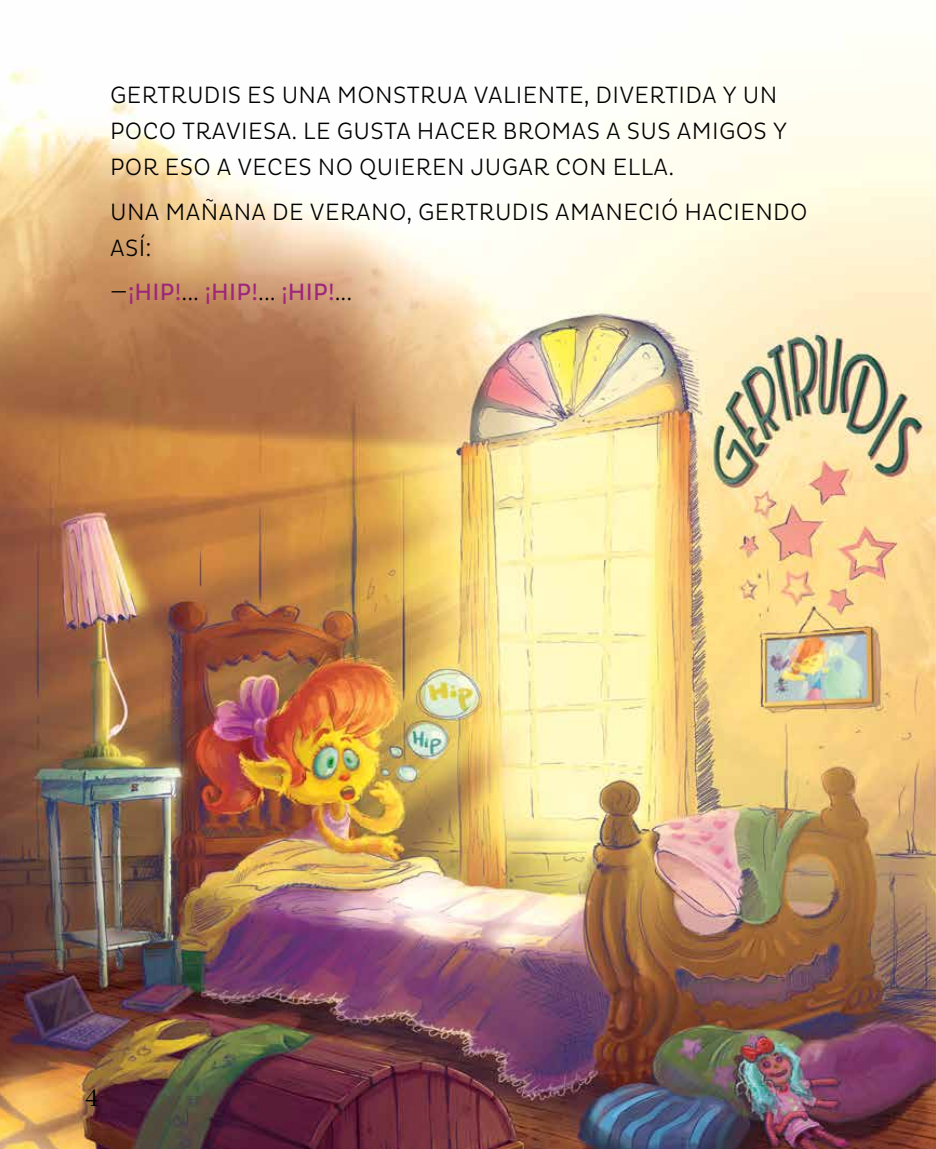
<style>
.page{position:relative;width:936px;height:1149px;background:#fff}
.page>*{position:absolute;margin:0;border:0;box-sizing:border-box;transform-origin:0 0}
.t1{font:300 24px/36px "Pluto Cond";letter-spacing:.015em;color:#000}
.t2{font:24px "Pluto Cond";letter-spacing:.015em;color:#9e267b}
.t3{font:22.5px "Lucida Bright";color:#000}
.s1{font-weight:300;color:#000}
</style>
<div class="page">
<img style="left:0;top:67px;width:935px;height:1081px">
<p class="t1" style="left:110px;top:77px;width:678px">GERTRUDIS ES UNA MONSTRUA VALIENTE, DIVERTIDA Y UN<br>POCO TRAVIESA. LE GUSTA HACER BROMAS A SUS AMIGOS Y<br>POR ESO A VECES NO QUIEREN JUGAR CON ELLA.</p>
<p class="t1" style="left:110px;top:194px;width:699px">UNA MAÑANA DE VERANO, GERTRUDIS AMANECIÓ HACIENDO<br>ASÍ:</p>
<p class="t2" style="left:110px;top:278px;width:244px"><span class="s1">—</span>¡HIP!<span class="s1">...</span> ¡HIP!<span class="s1">...</span> ¡HIP!<span class="s1">...</span></p>
<p class="t3" style="left:85px;top:1085px;width:15px">4</p>
</div>
